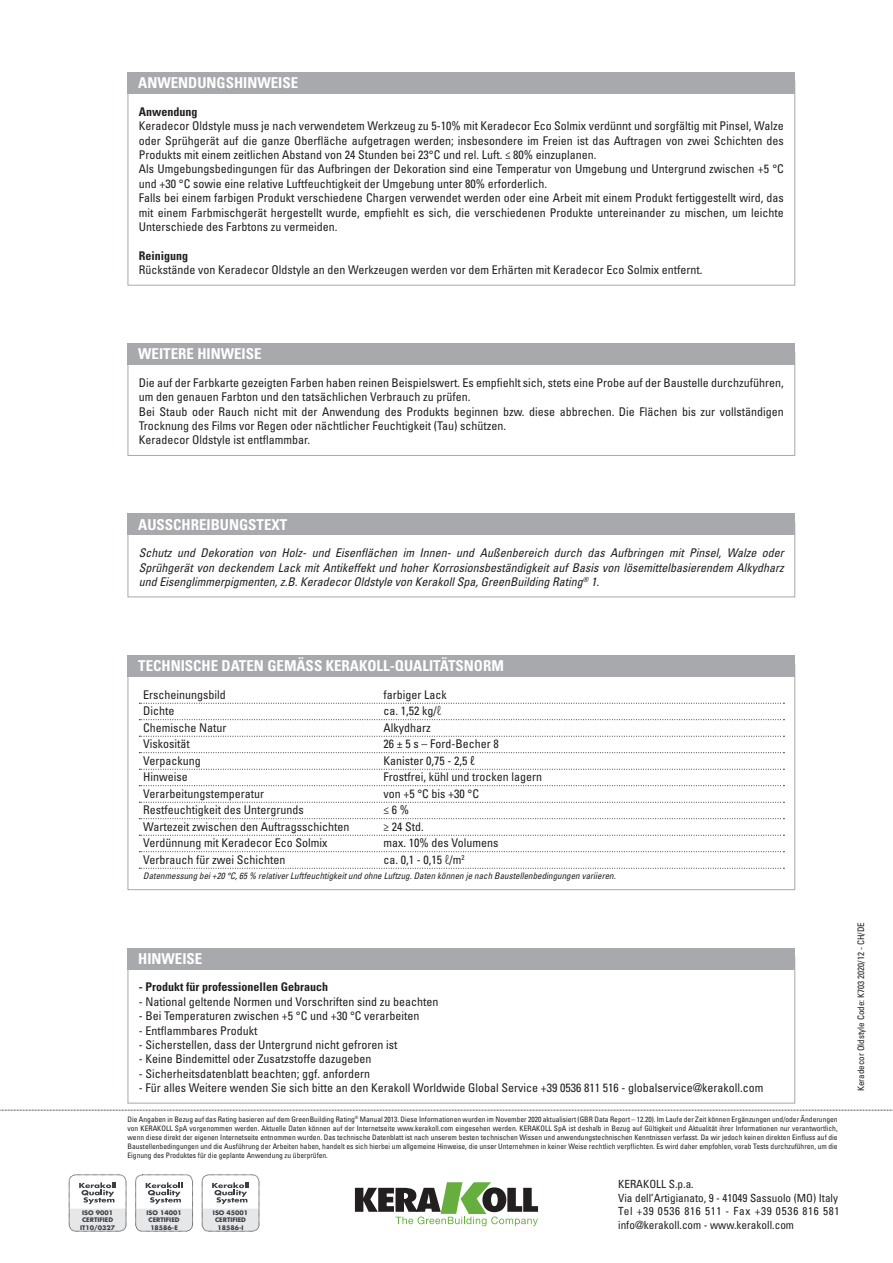
<style>
.page{position:relative;width:893px;height:1263px;background:#fff}
.page>*{position:absolute;margin:0;border:0;box-sizing:border-box;transform-origin:0 0}
.titolo_box{font:700 condensed 15px "Univers LT Std";color:#fff}
.eco_resa{font:condensed 12px/14.4px "Univers LT Std";color:#231f20;text-align:justify}
.eco_testo_box{font:condensed 12px/14.4px "Univers LT Std";color:#231f20}
.eco_tabella_prestazi{font:condensed 12px "Univers LT Std";color:#231f20}
.eco_resa-2{font:italic condensed 12px/14.4px "Univers LT Std";color:#231f20;text-align:justify}
.eco_bold_interno_box{font:700 condensed 12px "Univers LT Std";color:#231f20}
.eco_bold_interno_box-2{font:condensed 12px "Univers LT Std";color:#231f20}
.t1{font:condensed 11.25px/13.5px "Univers LT Std";color:#231f20}
.eco_nota_dati{font:italic condensed 9px "Univers LT Std";color:#231f20}
.notag_eco_codice_sc{font:condensed 9px "Univers LT Std";color:#231f20}
.t2{font:condensed 7.5px/9px "Univers LT Std";color:#231f20;text-align:justify}
.t3{font:700 6.15px/7.4px "Futura Std";color:#3c3f44;text-align:center}
.s1{font-weight:300}
</style>
<div class="page">
<svg style="left:0;top:1110px;width:893px;height:1px"></svg>
<svg style="left:355px;top:1182px;width:183px;height:44px"></svg>
<div style="left:69px;top:1175px;width:57px;height:56px;border:1px dashed #231f20;border-radius:7px"></div>
<svg style="left:69px;top:1182px;width:57px;height:49px"></svg>
<div style="left:136px;top:1175px;width:57px;height:56px;border:1px dashed #231f20;border-radius:7px"></div>
<svg style="left:136px;top:1182px;width:57px;height:49px"></svg>
<div style="left:202px;top:1175px;width:57px;height:56px;border:1px dashed #231f20;border-radius:7px"></div>
<svg style="left:202px;top:1182px;width:57px;height:49px"></svg>
<div style="left:128px;top:522px;width:667px;height:75px;border:1px solid #a8a9ad"></div>
<div style="left:128px;top:514px;width:667px;height:21px;background:#a8a9ad"></div>
<svg style="left:139px;top:703px;width:645px;height:1px"></svg>
<svg style="left:139px;top:719px;width:645px;height:1px"></svg>
<svg style="left:139px;top:736px;width:645px;height:1px"></svg>
<svg style="left:139px;top:752px;width:645px;height:1px"></svg>
<svg style="left:139px;top:769px;width:645px;height:1px"></svg>
<svg style="left:139px;top:785px;width:645px;height:1px"></svg>
<svg style="left:139px;top:802px;width:645px;height:1px"></svg>
<svg style="left:139px;top:818px;width:645px;height:1px"></svg>
<svg style="left:139px;top:835px;width:645px;height:1px"></svg>
<svg style="left:139px;top:851px;width:645px;height:1px"></svg>
<svg style="left:139px;top:868px;width:645px;height:1px"></svg>
<div style="left:128px;top:655px;width:667px;height:21px;background:#a8a9ad"></div>
<div style="left:128px;top:72px;width:667px;height:22px;background:#a8a9ad"></div>
<div style="left:128px;top:352px;width:667px;height:104px;border:1px solid #a8a9ad"></div>
<div style="left:128px;top:343px;width:667px;height:22px;background:#a8a9ad"></div>
<div style="left:128px;top:948px;width:667px;height:21px;background:#a8a9ad"></div>
<p class="titolo_box" style="left:138px;top:74px;width:162px">ANWENDUNGSHINWEISE</p>
<p class="eco_bold_interno_box" style="left:139px;top:104px;width:60px">Anwendung</p>
<p class="eco_resa" style="left:139px;top:119px;width:646px">Keradecor Oldstyle muss je nach verwendetem Werkzeug zu 5-10% mit Keradecor Eco Solmix verdünnt und sorgfältig mit Pinsel, Walze oder Sprühgerät auf die ganze Oberfläche aufgetragen werden; insbesondere im Freien ist das Auftragen von zwei Schichten des Produkts mit einem zeitlichen Abstand von 24 Stunden bei 23°C und rel. Luft. ≤ 80% einzuplanen.</p>
<p class="eco_resa" style="left:139px;top:162px;width:646px">Als Umgebungsbedingungen für das Aufbringen der Dekoration sind eine Temperatur von Umgebung und Untergrund zwischen +5 °C und +30 °C sowie eine relative Luftfeuchtigkeit der Umgebung unter 80% erforderlich.</p>
<p class="eco_resa" style="left:139px;top:191px;width:646px">Falls bei einem farbigen Produkt verschiedene Chargen verwendet werden oder eine Arbeit mit einem Produkt fertiggestellt wird, das mit einem Farbmischgerät hergestellt wurde, empfiehlt es sich, die verschiedenen Produkte untereinander zu mischen, um leichte Unterschiede des Farbtons zu vermeiden.</p>
<p class="eco_bold_interno_box" style="left:139px;top:248px;width:51px">Reinigung</p>
<p class="eco_testo_box" style="left:139px;top:263px;width:565px">Rückstände von Keradecor Oldstyle an den Werkzeugen werden vor dem Erhärten mit Keradecor Eco Solmix entfernt.</p>
<p class="titolo_box" style="left:138px;top:345px;width:125px">WEITERE HINWEISE</p>
<p class="eco_testo_box" style="left:139px;top:375px;width:646px">Die auf der Farbkarte gezeigten Farben haben reinen Beispielswert. Es empfiehlt sich, stets eine Probe auf der Baustelle durchzuführen, um den genauen Farbton und den tatsächlichen Verbrauch zu prüfen.</p>
<p class="eco_testo_box" style="left:139px;top:404px;width:646px">Bei Staub oder Rauch nicht mit der Anwendung des Produkts beginnen bzw. diese abbrechen. Die Flächen bis zur vollständigen<br>Trocknung des Films vor Regen oder nächtlicher Feuchtigkeit (Tau) schützen.</p>
<p class="eco_testo_box" style="left:139px;top:433px;width:173px">Keradecor Oldstyle ist entflammbar.</p>
<p class="titolo_box" style="left:138px;top:515px;width:151px">AUSSCHREIBUNGSTEXT</p>
<p class="eco_resa-2" style="left:139px;top:546px;width:646px">Schutz und Dekoration von Holz- und Eisenflächen im Innen- und Außenbereich durch das Aufbringen mit Pinsel, Walze oder Sprühgerät von deckendem Lack mit Antikeffekt und hoher Korrosionsbeständigkeit auf Basis von lösemittelbasierendem Alkydharz und Eisenglimmerpigmenten, z.B. Keradecor Oldstyle von Kerakoll Spa, GreenBuilding Rating<sup>®</sup> 1.</p>
<p class="titolo_box" style="left:138px;top:657px;width:367px">TECHNISCHE DATEN GEMÄSS KERAKOLL-QUALITÄTSNORM</p>
<p class="eco_tabella_prestazi" style="left:143px;top:687px;width:84px">Erscheinungsbild</p>
<p class="eco_tabella_prestazi" style="left:383px;top:687px;width:65px">farbiger Lack</p>
<p class="eco_tabella_prestazi" style="left:143px;top:703px;width:33px">Dichte</p>
<p class="eco_tabella_prestazi" style="left:383px;top:703px;width:60px">ca. 1,52 kg/<span class="s1">ℓ</span></p>
<p class="eco_tabella_prestazi" style="left:143px;top:720px;width:85px">Chemische Natur</p>
<p class="eco_tabella_prestazi" style="left:383px;top:720px;width:49px">Alkydharz</p>
<p class="eco_tabella_prestazi" style="left:143px;top:736px;width:48px">Viskosität</p>
<p class="eco_tabella_prestazi" style="left:383px;top:736px;width:117px">26 ± 5 s – Ford-Becher 8</p>
<p class="eco_tabella_prestazi" style="left:143px;top:753px;width:59px">Verpackung</p>
<p class="eco_tabella_prestazi" style="left:383px;top:753px;width:93px">Kanister 0,75 - 2,5 ℓ</p>
<p class="eco_tabella_prestazi" style="left:143px;top:769px;width:46px">Hinweise</p>
<p class="eco_tabella_prestazi" style="left:383px;top:769px;width:160px">Frostfrei, kühl und trocken lagern</p>
<p class="eco_tabella_prestazi" style="left:143px;top:786px;width:122px">Verarbeitungstemperatur</p>
<p class="eco_tabella_prestazi" style="left:383px;top:786px;width:97px">von +5 °C bis +30 °C</p>
<p class="eco_tabella_prestazi" style="left:143px;top:802px;width:162px">Restfeuchtigkeit des Untergrunds</p>
<p class="eco_tabella_prestazi" style="left:383px;top:802px;width:27px">≤ 6 %</p>
<p class="eco_tabella_prestazi" style="left:143px;top:819px;width:208px">Wartezeit zwischen den Auftragsschichten</p>
<p class="eco_tabella_prestazi" style="left:383px;top:819px;width:42px">≥ 24 Std.</p>
<p class="eco_tabella_prestazi" style="left:143px;top:835px;width:186px">Verdünnung mit Keradecor Eco Solmix</p>
<p class="eco_tabella_prestazi" style="left:383px;top:835px;width:116px">max. 10% des Volumens</p>
<p class="eco_tabella_prestazi" style="left:143px;top:852px;width:144px">Verbrauch für zwei Schichten</p>
<p class="eco_tabella_prestazi" style="left:383px;top:852px;width:83px">ca. 0,1 - 0,15 <span class="s1">ℓ</span>/m<sup>2</sup></p>
<p class="eco_nota_dati" style="left:143px;top:870px;width:474px">Datenmessung bei +20 °C, 65 % relativer Luftfeuchtigkeit und ohne Luftzug. Daten können je nach Baustellenbedingungen variieren.</p>
<p class="titolo_box" style="left:138px;top:949px;width:66px">HINWEISE</p>
<p class="eco_bold_interno_box" style="left:139px;top:980px;width:191px">- Produkt für professionellen Gebrauch</p>
<p class="eco_resa" style="left:139px;top:994px;width:301px">- National geltende Normen und Vorschriften sind zu beachten</p>
<p class="eco_bold_interno_box-2" style="left:139px;top:1008px;width:282px">- Bei Temperaturen zwischen +5 °C und +30 °C verarbeiten</p>
<p class="eco_testo_box" style="left:139px;top:1023px;width:120px">- Entflammbares Produkt</p>
<p class="eco_testo_box" style="left:139px;top:1037px;width:260px">- Sicherstellen, dass der Untergrund nicht gefroren ist</p>
<p class="eco_testo_box" style="left:139px;top:1052px;width:234px">- Keine Bindemittel oder Zusatzstoffe dazugeben</p>
<p class="eco_testo_box" style="left:139px;top:1066px;width:233px">- Sicherheitsdatenblatt beachten; ggf. anfordern</p>
<p class="eco_testo_box" style="left:139px;top:1080px;width:626px">- Für alles Weitere wenden Sie sich bitte an den Kerakoll Worldwide Global Service +39 0536 811 516 - globalservice@kerakoll.com</p>
<p class="t2" style="left:128px;top:1114px;width:712px">Die Angaben in Bezug auf das Rating basieren auf dem GreenBuilding Rating<sup>®</sup> Manual 2013. Diese Informationen wurden im November 2020 aktualisiert (GBR Data Report – 12.20). Im Laufe der Zeit können Ergänzungen und/oder Änderungen von KERAKOLL SpA vorgenommen werden. Aktuelle Daten können auf der Internetseite www.kerakoll.com eingesehen werden. KERAKOLL SpA ist deshalb in Bezug auf Gültigkeit und Aktualität ihrer Informationen nur verantwortlich, wenn diese direkt der eigenen Internetseite entnommen wurden. Das technische Datenblatt ist nach unserem besten technischen Wissen und anwendungstechnischen Kenntnissen verfasst. Da wir jedoch keinen direkten Einfluss auf die Baustellenbedingungen und die Ausführung der Arbeiten haben, handelt es sich hierbei um allgemeine Hinweise, die unser Unternehmen in keiner Weise rechtlich verpflichten. Es wird daher empfohlen, vorab Tests durchzuführen, um die Eignung des Produktes für die geplante Anwendung zu überprüfen.</p>
<p class="t3" style="left:80px;top:1209px;width:36px">ISO 9001<br>CERTIFIED<br>IT10/0327</p>
<p class="t3" style="left:146px;top:1209px;width:37px">ISO 14001<br>CERTIFIED<br>18586-E</p>
<p class="t3" style="left:213px;top:1209px;width:37px">ISO 45001<br>CERTIFIED<br>18586-I</p>
<h3 class="t1" style="left:618px;top:1177px;width:223px">KERAKOLL S.p.a.<br>Via dell’Artigianato, 9 - 41049 Sassuolo (MO) Italy Tel +39 0536 816 511 - Fax +39 0536 816 581 info@kerakoll.com - www.kerakoll.com</h3>
<p class="notag_eco_codice_sc" style="left:855px;top:1091px;width:170px;rotate:-90deg">Keradecor Oldstyle Code: K703 2020/12 - CH/DE</p>
</div>
